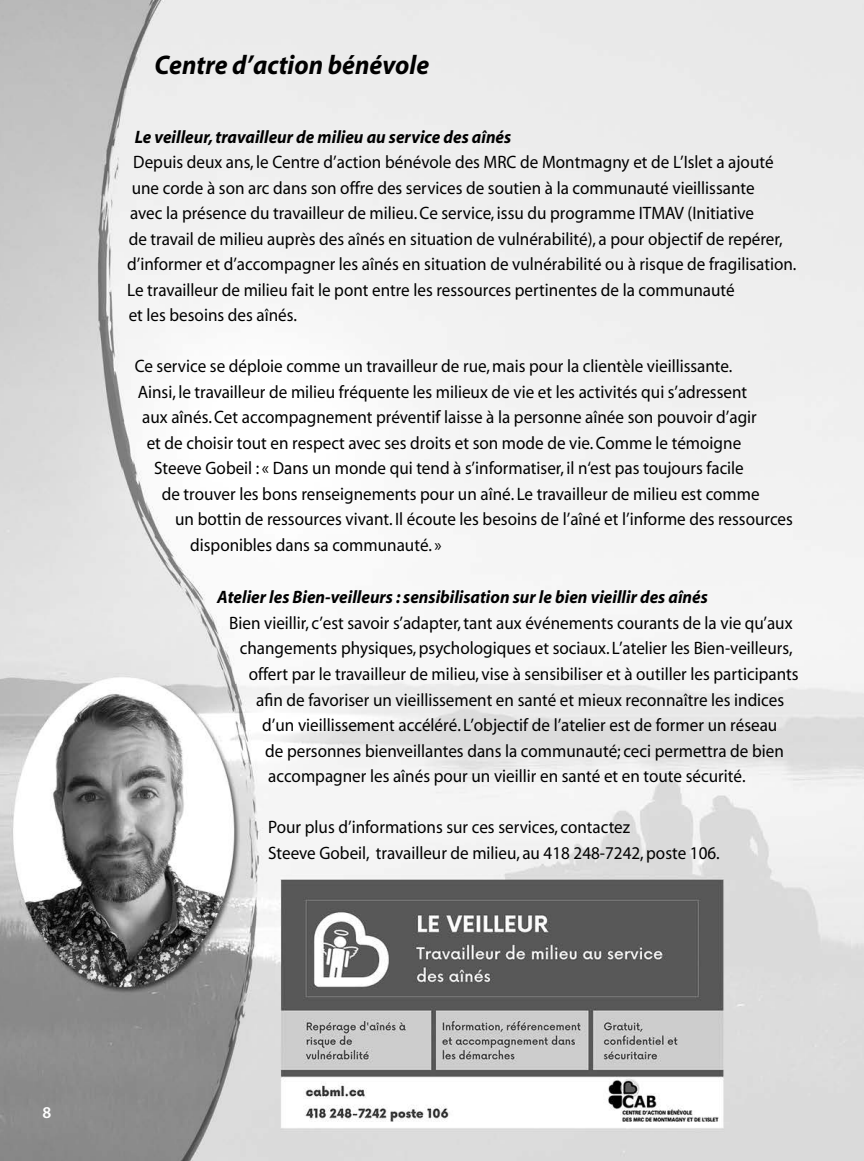
<style>
.page{position:relative;width:864px;height:1161px;background:#fff}
.page>*{position:absolute;margin:0;border:0;box-sizing:border-box;transform-origin:0 0}
.t1{font:27px "Myriad MM It 700 600";color:#000;scale:.95 1}
.t2{font:18px/25.5px "Myriad MM 400 600";color:#000;scale:.95 1}
.t3{font:18px "Myriad MM It 700 600";color:#000;scale:.95 1}
.t4{font:16.5px "Myriad MM 565 600";color:#fff}
</style>
<div class="page">
<img style="left:0;top:0;width:864px;height:1161px">
<h1 class="t1" style="left:154px;top:52px;width:291px">Centre d’action bénévole</h1>
<p class="t3" style="left:135px;top:128px;width:398px">Le veilleur, travailleur de milieu au service des aînés</p>
<p class="t2" style="left:127px;top:151px;width:706px;text-indent:6px">Depuis deux ans, le Centre d’action bénévole des MRC de Montmagny et de L’Islet a ajouté une corde à son arc dans son offre des services de soutien à la communauté vieillissante<br>avec la présence du travailleur de milieu. Ce service, issu du programme ITMAV (Initiative<br>de travail de milieu auprès des aînés en situation de vulnérabilité), a pour objectif de repérer, d’informer et d’accompagner les aînés en situation de vulnérabilité ou à risque de fragilisation.<br>Le travailleur de milieu fait le pont entre les ressources pertinentes de la communauté<br>et les besoins des aînés.</p>
<p class="t2" style="left:135px;top:355px;width:631px">Ce service se déploie comme un travailleur de rue, mais pour la clientèle vieillissante.</p>
<p class="t2" style="left:138px;top:380px;width:643px">Ainsi, le travailleur de milieu fréquente les milieux de vie et les activités qui s’adressent</p>
<p class="t2" style="left:142px;top:406px;width:649px">aux aînés. Cet accompagnement préventif laisse à la personne aînée son pouvoir d’agir</p>
<p class="t2" style="left:147px;top:431px;width:627px">et de choisir tout en respect avec ses droits et son mode de vie. Comme le témoigne</p>
<p class="t2" style="left:154px;top:457px;width:622px">Steeve Gobeil : « Dans un monde qui tend à s’informatiser, il n‘est pas toujours facile</p>
<p class="t2" style="left:162px;top:482px;width:631px">de trouver les bons renseignements pour un aîné. Le travailleur de milieu est comme</p>
<p class="t2" style="left:175px;top:508px;width:652px">un bottin de ressources vivant. Il écoute les besoins de l’aîné et l’informe des ressources</p>
<p class="t2" style="left:190px;top:533px;width:266px">disponibles dans sa communauté. »</p>
<p class="t3" style="left:217px;top:589px;width:518px">Atelier les Bien-veilleurs : sensibilisation sur le bien vieillir des aînés</p>
<p class="t2" style="left:229px;top:611px;width:595px">Bien vieillir, c’est savoir s’adapter, tant aux événements courants de la vie qu’aux</p>
<p class="t2" style="left:240px;top:637px;width:583px">changements physiques, psychologiques et sociaux. L’atelier les Bien-veilleurs,</p>
<p class="t2" style="left:249px;top:662px;width:580px">offert par le travailleur de milieu, vise à sensibiliser et à outiller les participants</p>
<p class="t2" style="left:256px;top:688px;width:557px">afin de favoriser un vieillissement en santé et mieux reconnaître les indices</p>
<p class="t2" style="left:262px;top:713px;width:544px">d’un vieillissement accéléré. L’objectif de l’atelier est de former un réseau</p>
<p class="t2" style="left:265px;top:739px;width:548px">de personnes bienveillantes dans la communauté; ceci permettra de bien</p>
<p class="t2" style="left:268px;top:764px;width:504px">accompagner les aînés pour un vieillir en santé et en toute sécurité.</p>
<p class="t2" style="left:268px;top:815px;width:477px">Pour plus d’informations sur ces services, contactez<br>Steeve Gobeil, travailleur de milieu, au 418 248-7242, poste 106.</p>
<p class="t4" style="left:43px;top:1104px;width:10px">8</p>
</div>
